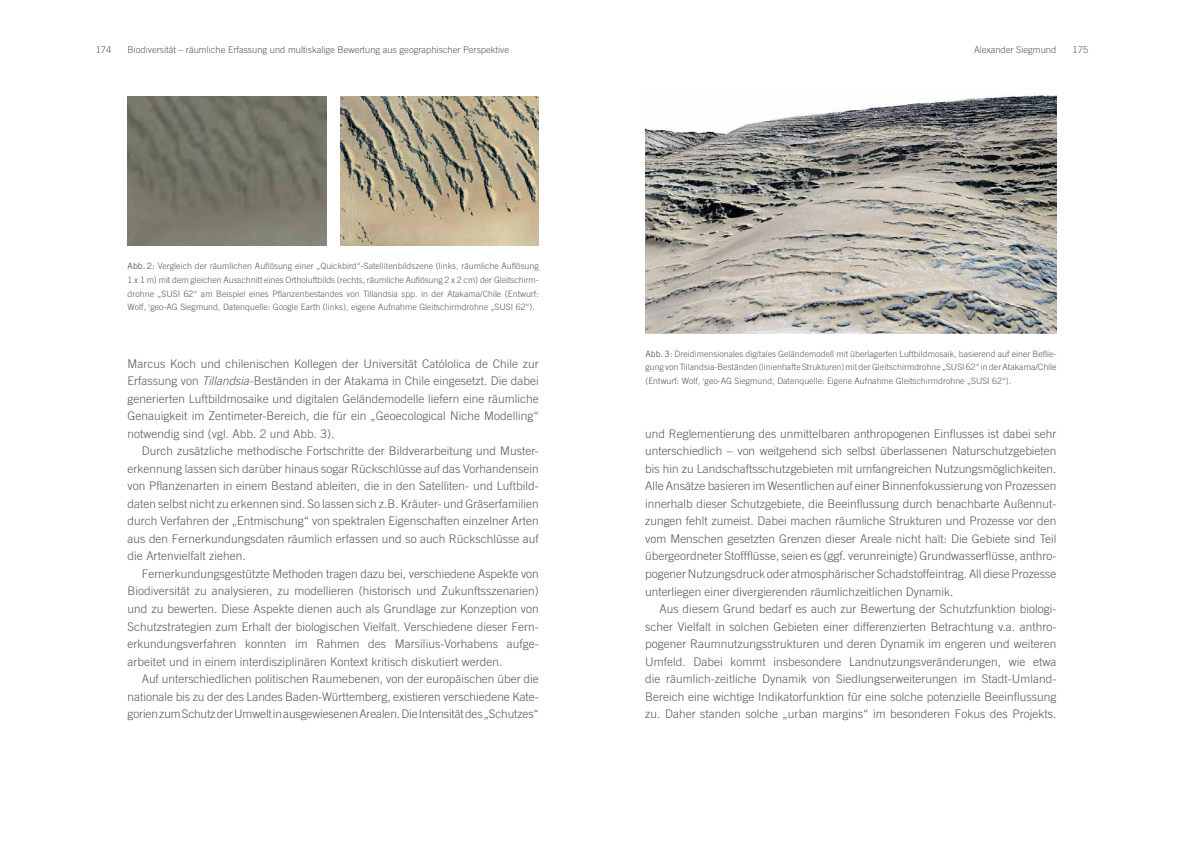
<style>
.page{position:relative;width:1184px;height:851px;background:#fff}
.page>*{position:absolute;margin:0;border:0;box-sizing:border-box;transform-origin:0 0}
.t1{font:300 11.88px/17.5px "Trade Gothic LT Pro";letter-spacing:.005em;color:#58595b;text-align:justify}
.t2{font:300 9.38px "Trade Gothic LT Pro";color:#58595b}
.t3{font:300 8.75px/13.8px "Trade Gothic LT Pro";letter-spacing:.005em;color:#58595b}
.s1{font-weight:400}
.s2{font-style:italic}
</style>
<div class="page">
<img style="left:128px;top:97px;width:198px;height:148px">
<img style="left:340px;top:97px;width:198px;height:148px">
<img style="left:645px;top:94px;width:411px;height:239px">
<p class="t2" style="left:96px;top:44px;width:17px">174</p>
<p class="t2" style="left:128px;top:44px;width:383px">Biodiversität – räumliche Erfassung und multiskalige Bewertung aus geographischer Perspektive</p>
<p class="t2" style="left:974px;top:44px;width:84px">Alexander Siegmund</p>
<p class="t2" style="left:1072px;top:44px;width:17px">175</p>
<p class="t3" style="left:128px;top:259px;width:413px;text-align:justify"><span class="s1">Abb. 2:</span> Vergleich der räumlichen Auflösung einer „Quickbird“-Satellitenbildszene (links, räumliche Auflösung 1 x 1 m) mit dem gleichen Ausschnitt eines Ortholuftbilds (rechts, räumliche Auflösung 2 x 2 cm) der Gleitschirm&shy;drohne „SUSI</p>
<p class="t3" style="left:128px;top:286px;width:413px;text-indent:56px">62“ am Beispiel eines Pflanzenbestandes von Tillandsia spp. in der Atakama/Chile (Entwurf:<br>Wolf, <sup>r</sup>geo-AG Siegmund, Datenquelle: Google Earth (links), eigene Aufnahme Gleitschirmdrohne „SUSI</p>
<p class="t3" style="left:516px;top:300px;width:21px">62“).</p>
<p class="t1" style="left:128px;top:354px;width:413px">Marcus Koch und chilenischen Kollegen der U niversität Católolica de Chile zur Erfassung von <span class="s2">Tillandsia</span>-Beständen in der Atakama in Chile eingesetzt. Die dabei generierten Luftbildmosaike und digitalen Geländemodelle liefern eine räumliche Genauigkeit im Zentimeter-Bereich, die für ein „Geoecological N iche Modelling“ notwendig sind (vgl. Abb. 2 und Abb. 3).</p>
<p class="t1" style="left:128px;top:442px;width:413px;text-indent:14px">Durch zusätzliche methodische Fortschritte der Bildverarbeitung und Muster&shy;erkennung lassen sich darüber hinaus sogar Rückschlüsse auf das Vorhandensein von Pflanzenarten in einem Bestand ableiten, die in den Satelliten- und Luftbild&shy;daten selbst nicht zu erkennen sind. So lassen sich z.B. Kräuter- und Gräserfamilien durch Verfahren der „Entmischung“ von spektralen Eigenschaften einzelner Arten aus den Fernerkundungsdaten räumlich erfassen und so auch Rückschlüsse auf die Artenvielfalt ziehen.</p>
<p class="t1" style="left:128px;top:564px;width:413px;text-indent:14px">Fernerkundungsgestützte Methoden tragen dazu bei, verschiedene Aspekte von Biodiversität zu analysieren, zu modellieren (historisch und Zukunftsszenarien) und zu bewerten. Diese Aspekte dienen auch als Grundlage zur Konzeption von Schutzstrategien zum Erhalt der biologischen Vielfalt. Verschiedene dieser Fern&shy;erkundungsverfahren konnten im Rahmen des Marsilius-Vorhabens aufge&shy;arbeitet und in einem interdisziplinären Kontext kritisch diskutiert werden.</p>
<p class="t1" style="left:128px;top:669px;width:413px;text-indent:14px">Auf unterschiedlichen politischen Raumebenen, von der europäischen über die nationale bis zu der des Landes Baden-Württemberg, existieren verschiedene Kate&shy;gorien zum Schutz der U mwelt in ausgewiesenen Arealen. Die I ntensität des „Schutzes“</p>
<p class="t3" style="left:645px;top:346px;width:413px"><span class="s1">Abb. 3</span>: Dreidimensionales digitales Geländemodell mit überlagerten Luftbildmosaik, basierend auf einer Beflie&shy;gung von Tillandsia-Beständen (linienhafte Strukturen) mit der Gleitschirmdrohne „SUSI</p>
<p class="t3" style="left:645px;top:360px;width:413px;text-indent:320px">62“ in der Atakama/Chile (Entwurf: Wolf, <sup>r</sup>geo-AG Siegmund, Datenquelle: Eigene Aufnahme Gleitschirmdrohne „SUSI</p>
<p class="t3" style="left:992px;top:374px;width:21px">62“).</p>
<p class="t1" style="left:645px;top:424px;width:413px">und Reglementierung des unmittelbaren anthropogenen Einflusses ist dabei sehr unterschiedlich – von weitgehend sich selbst überlassenen Naturschutzgebieten bis hin zu Landschaftsschutzgebieten mit umfangreichen N utzungsmöglichkeiten.<br>Alle Ansätze basieren im Wesentlichen auf einer Binnenfokussierung von Prozessen innerhalb dieser Schutzgebiete, die Beeinflussung durch benachbarte Außennut&shy;zungen fehlt zumeist. Dabei machen räumliche Strukturen und Prozesse vor den vom Menschen gesetzten Grenzen dieser Areale nicht halt: Die Gebiete sind Teil übergeordneter Stoffflüsse, seien es (ggf. verunreinigte) Grundwasserflüsse, anthro&shy;pogener N utzungsdruck oder atmosphärischer Schadstoffeintrag. All diese Prozesse unterliegen einer divergierenden räumlichzeitlichen Dynamik.</p>
<p class="t1" style="left:645px;top:599px;width:413px;text-indent:14px">Aus diesem Grund bedarf es auch zur Bewertung der Schutzfunktion biologi&shy;scher Vielfalt in solchen Gebieten einer differenzierten Betrachtung v.a. anthro&shy;pogener Raumnutzungsstrukturen und deren Dynamik im engeren und weiteren U mfeld. Dabei kommt insbesondere Landnutzungsveränderungen, wie etwa die räumlich-zeitliche Dynamik von Siedlungserweiterungen im Stadt-U mland-Bereich eine wichtige I ndikatorfunktion für eine solche potenzielle Beeinflussung zu. Daher standen solche „urban margins“ im besonderen Fokus des Projekts.</p>
</div>
